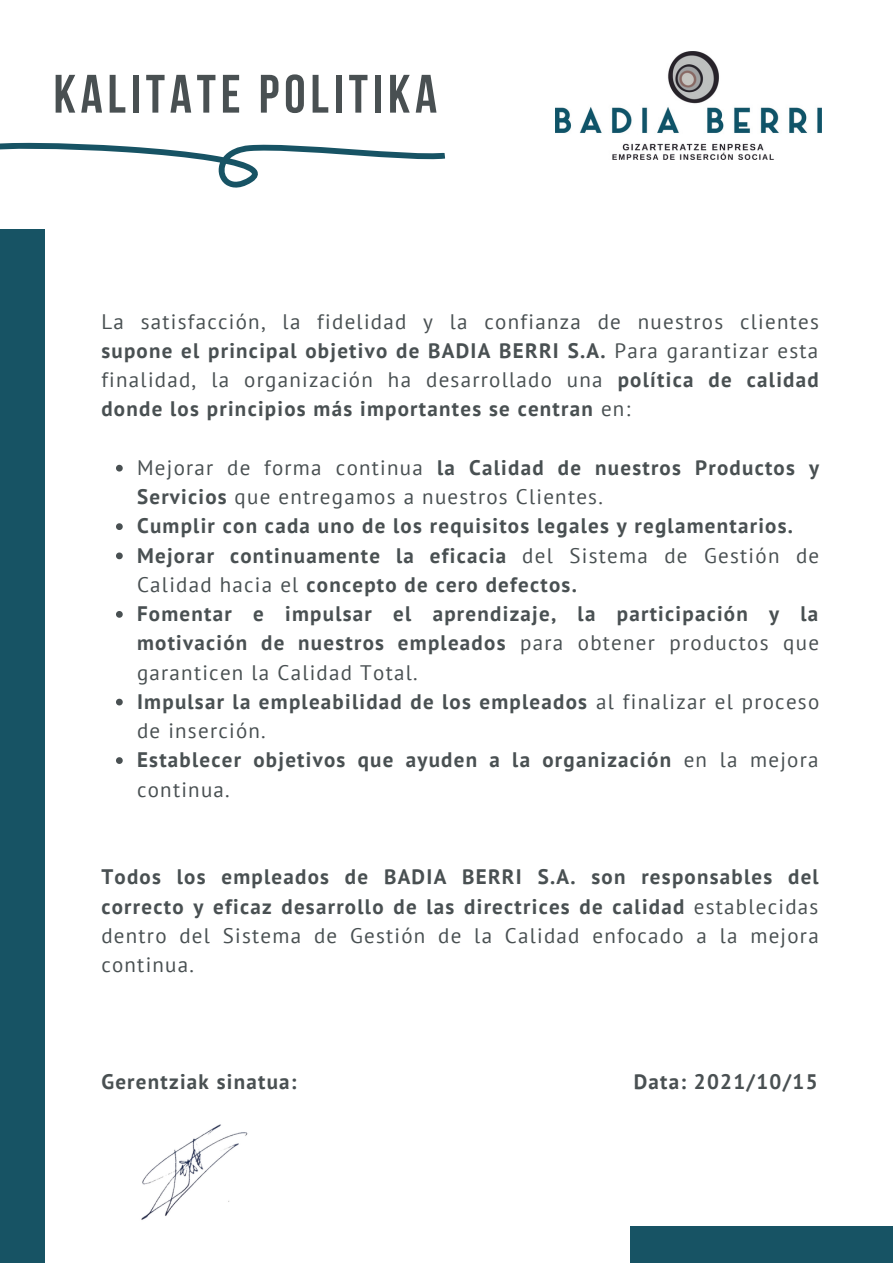
<style>
.page{position:relative;width:893px;height:1264px;background:#fff}
.page>*{position:absolute;margin:0;border:0;box-sizing:border-box;transform-origin:0 0}
.t1{font:700 54px "Bebas Neue";letter-spacing:.09em;color:#495052}
.t2{font:700 21px/29.2px "PT Sans";letter-spacing:.06em;color:#495052}
.t3{font:21px/29.2px "PT Sans";letter-spacing:.06em;color:#495052;text-align:justify}
.s1{font-weight:700}
.s2{font-weight:400}
</style>
<div class="page">
<svg style="left:116px;top:465px;width:7px;height:6px"></svg>
<svg style="left:116px;top:523px;width:7px;height:7px"></svg>
<svg style="left:116px;top:552px;width:7px;height:7px"></svg>
<svg style="left:116px;top:611px;width:7px;height:6px"></svg>
<svg style="left:116px;top:698px;width:7px;height:7px"></svg>
<svg style="left:116px;top:757px;width:7px;height:7px"></svg>
<svg style="left:0;top:142px;width:445px;height:46px"></svg>
<div style="left:0;top:229px;width:45px;height:1033px;background:#175364"></div>
<img style="left:555px;top:52px;width:266px;height:108px">
<div style="left:630px;top:1226px;width:262px;height:36px;background:#175364"></div>
<img style="left:141px;top:1124px;width:107px;height:96px">
<h1 class="t1" style="left:53px;top:72px;width:385px">KALITATE POLITIKA</h1>
<p class="t3" style="left:101px;top:306px;width:719px">La satisfacción, la fidelidad y la confianza de nuestros clientes <span class="s1">supone el principal objetivo de BADIA BERRI S.A.</span> Para garantizar esta finalidad, la organización ha desarrollado una <span class="s1">política de calidad donde los principios más importantes se centran</span> en:</p>
<p class="t2" style="left:137px;top:452px;width:683px"><span class="s2">Mejorar de forma continua</span> la Calidad de nuestros Productos y Servicios <span class="s2">que entregamos a nuestros Clientes.<br></span>Cumplir con cada uno de los requisitos legales y reglamentarios.<br>Mejorar continuamente la eficacia <span class="s2">del Sistema de Gestión de Calidad hacia el</span> concepto de cero defectos.<br>Fomentar e impulsar el aprendizaje, la participación y la motivación de nuestros empleados <span class="s2">para obtener productos que garanticen la Calidad Total.<br></span>Impulsar la empleabilidad de los empleados <span class="s2">al finalizar el proceso de inserción.<br></span>Establecer objetivos que ayuden a la organización <span class="s2">en la mejora continua.</span></p>
<p class="t2" style="left:101px;top:861px;width:718px;text-align:justify">Todos los empleados de BADIA BERRI S.A. son responsables del correcto y eficaz desarrollo de las directrices de calidad <span class="s2">establecidas dentro del Sistema de Gestión de la Calidad enfocado a la mejora continua.</span></p>
<p class="t2" style="left:101px;top:1066px;width:197px">Gerentziak sinatua:</p>
<p class="t2" style="left:633px;top:1066px;width:185px">Data: 2021/10/15</p>
</div>
